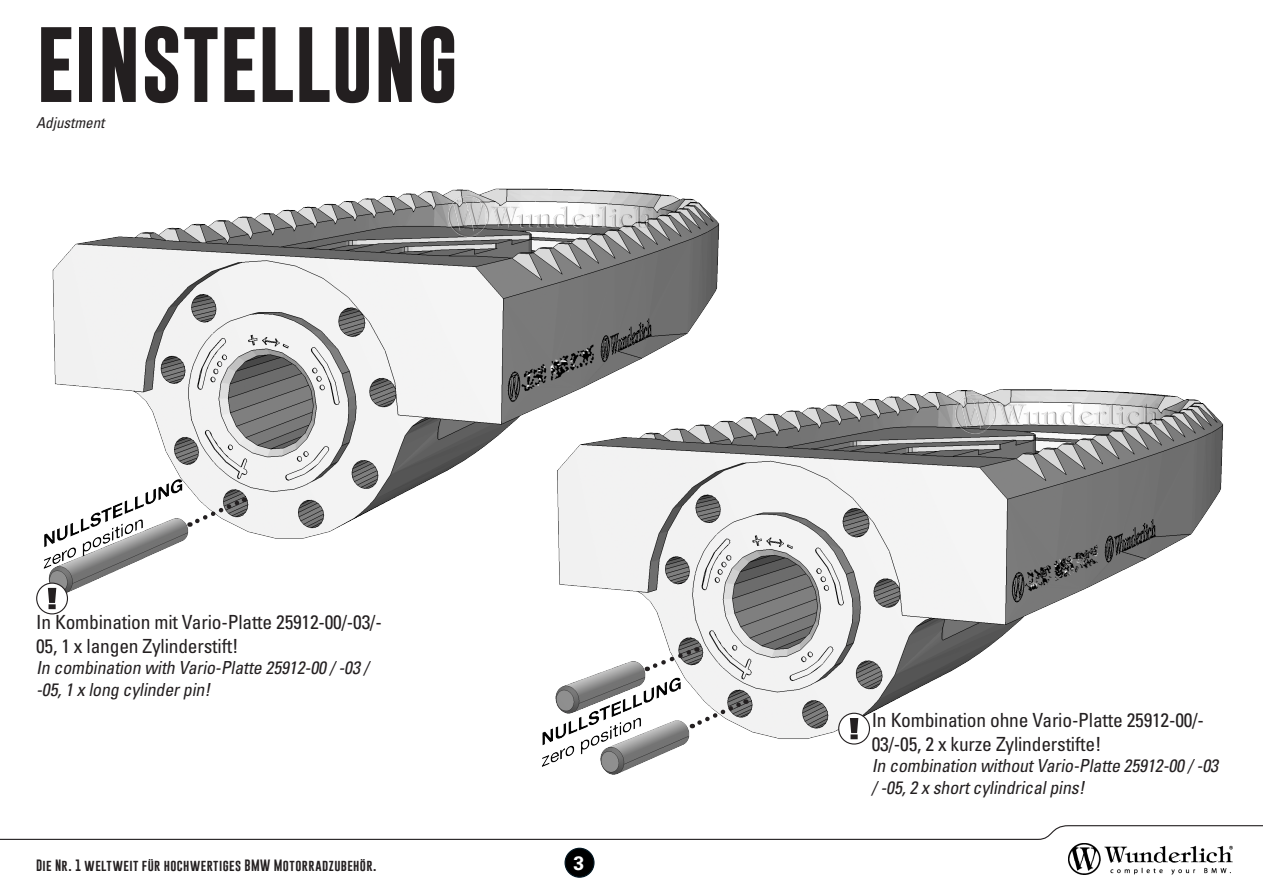
<style>
.page{position:relative;width:1263px;height:893px;background:#fff}
.page>*{position:absolute;margin:0;border:0;box-sizing:border-box;transform-origin:0 0}
.t1{font:700 76.5px "Gobold";color:#231f20}
.t2{font:condensed 19.5px/23.4px "Univers LT Std";letter-spacing:-.01em;color:#231f20}
.BU{font:700 19.5px "Univers LT Std";color:#fff}
.t3{font:italic condensed 18px/21.6px "Univers LT Std";color:#231f20}
.t4{font:italic condensed 15px "Univers LT Std";color:#231f20}
.t5{font:12px "Gobold";letter-spacing:.035em;color:#231f20}
</style>
<div class="page">
<svg style="left:0;top:825px;width:1263px;height:15px"></svg>
<img style="left:1068px;top:843px;width:164px;height:32px">
<img style="left:36px;top:188px;width:684px;height:427px">
<img style="left:521px;top:290px;width:703px;height:485px">
<img style="left:448px;top:196px;width:206px;height:41px">
<img style="left:956px;top:393px;width:206px;height:41px">
<svg style="left:189px;top:496px;width:57px;height:31px"></svg>
<svg style="left:647px;top:645px;width:51px;height:26px"></svg>
<svg style="left:692px;top:697px;width:55px;height:31px"></svg>
<div style="left:839px;top:713px;width:30px;height:31px;background:#fff;border-radius:50%"></div>
<div style="left:838px;top:713px;width:32px;height:32px;border:1px solid #231f20;border-radius:50%"></div>
<svg style="left:850px;top:718px;width:8px;height:21px"></svg>
<div style="left:37px;top:583px;width:30px;height:31px;background:#fff;border-radius:50%"></div>
<div style="left:36px;top:583px;width:32px;height:31px;border:1px solid #231f20;border-radius:50%"></div>
<svg style="left:48px;top:588px;width:8px;height:21px"></svg>
<div style="left:565px;top:848px;width:29px;height:29px;background:#000;border-radius:50%"></div>
<div style="left:564px;top:848px;width:30px;height:30px;border:1px solid #011622;border-radius:50%"></div>
<p class="t1" style="left:36px;top:15px;width:424px">EINSTELLUNG</p>
<p class="t4" style="left:36px;top:113px;width:70px">Adjustment</p>
<p class="t2" style="left:36px;top:610px;width:347px">In Kombination mit Vario-Platte 25912-00/-03/-<br>05, 1 x langen Zylinderstift!</p>
<p class="t3" style="left:36px;top:657px;width:334px">In combination with Vario-Platte 25912-00 / -03 / -05,1 x long cylinderpin!</p>
<p class="t5" style="left:36px;top:858px;width:342px">Die Nr. 1 weltweit für hochwertiges BMW Motorradzubehör.</p>
<p class="BU" style="left:574px;top:851px;width:12px">3</p>
<p class="t2" style="left:872px;top:708px;width:334px">In Kombination ohne Vario-Platte 25912-00/-<br>03/-05, 2 x kurze Zylinderstifte!</p>
<p class="t3" style="left:872px;top:755px;width:352px">In combination withoutVario-Platte 25912-00 / -03 / -05,2 x shortcylindricalpins!</p>
</div>
